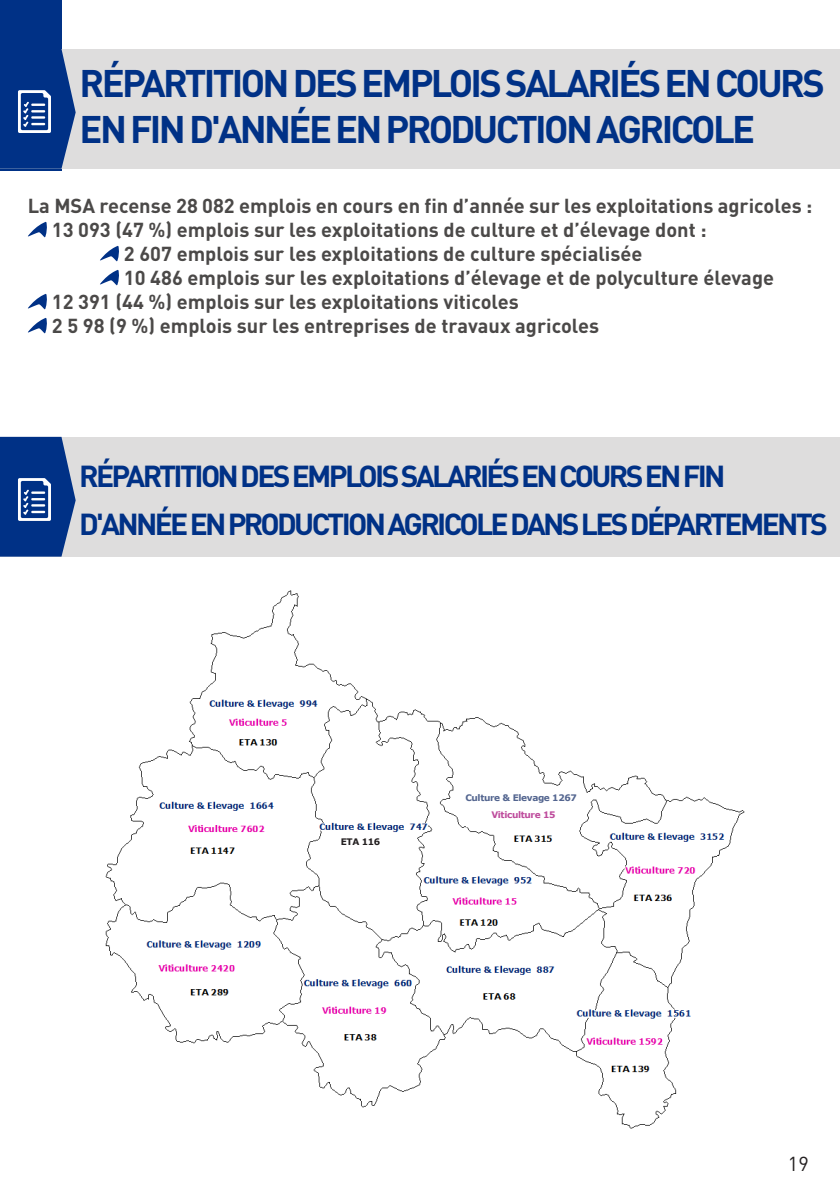
<style>
.page{position:relative;width:840px;height:1191px;background:#fff}
.page>*{position:absolute;margin:0;border:0;box-sizing:border-box;transform-origin:0 0}
.t1{font:700 38px/46px "DINOT";letter-spacing:-.07em;color:#003186}
.t2{font:700 30px/47.8px "DINOT";letter-spacing:-.09em;color:#003186}
.t3{font:700 20px "DINOT";color:#4b4948}
.t4{font:20px "DINOT";color:#231f20}
.t5{font:700 9px "Verdana";letter-spacing:-.04em;color:#53658f}
.t6{font:700 9px "Verdana";letter-spacing:-.04em;color:#be4b9c}
.t7{font:700 9px "Verdana";letter-spacing:-.04em;color:#231f20}
</style>
<div class="page">
<div style="left:0;top:0;width:61px;height:170px;background:#003186"></div>
<div style="left:0;top:49px;width:839px;height:120px;background:#dedddd"></div>
<svg style="left:0;top:49px;width:76px;height:120px"></svg>
<img style="left:105px;top:590px;width:640px;height:539px">
<svg style="left:28px;top:221px;width:19px;height:16px"></svg>
<svg style="left:100px;top:245px;width:19px;height:16px"></svg>
<svg style="left:100px;top:269px;width:19px;height:16px"></svg>
<svg style="left:28px;top:293px;width:19px;height:16px"></svg>
<svg style="left:28px;top:317px;width:19px;height:16px"></svg>
<div style="left:0;top:437px;width:839px;height:119px;background:#dedddd"></div>
<svg style="left:0;top:437px;width:76px;height:119px"></svg>
<div style="left:324px;top:839px;width:72px;height:37px;background:#fff"></div>
<div style="left:340px;top:837px;width:67px;height:15px;background:#fff"></div>
<div style="left:465px;top:811px;width:115px;height:15px;background:#fff"></div>
<div style="left:465px;top:793px;width:113px;height:11px;background:#fff"></div>
<h1 class="t1" style="left:80px;top:59px;width:746px">RÉPARTITION DES EMPLOIS SALARIÉS EN COURS<br>EN FIN D'ANNÉE EN PRODUCTION AGRICOLE</h1>
<p class="t3" style="left:28px;top:193px;width:785px">La MSA recense 28 082 emplois en cours en fin d’année sur les exploitations agricoles :</p>
<p class="t3" style="left:52px;top:217px;width:656px">13 093 (47 %) emplois sur les exploitations de culture et d’élevage dont :</p>
<p class="t3" style="left:124px;top:241px;width:519px">2 607 emplois sur les exploitations de culture spécialisée</p>
<p class="t3" style="left:124px;top:265px;width:651px">10 486 emplois sur les exploitations d’élevage et de polyculture élevage</p>
<p class="t3" style="left:52px;top:289px;width:468px">12 391 (44 %) emplois sur les exploitations viticoles</p>
<p class="t3" style="left:52px;top:313px;width:548px">2 5 98 (9 %) emplois sur les entreprises de travaux agricoles</p>
<h2 class="t2" style="left:79px;top:451px;width:750px">RÉPARTITION DES EMPLOIS SALARIÉS EN COURS EN FIN<br>D'ANNÉE EN PRODUCTION AGRICOLE DANS LES DÉPARTEMENTS</h2>
<p class="t5" style="left:465px;top:791px;width:113px">Culture &amp; Elevage 1267</p>
<p class="t7" style="left:340px;top:835px;width:41px">ETA 116</p>
<p class="t6" style="left:491px;top:808px;width:66px">Viticulture 15</p>
<p class="t4" style="left:787px;top:1151px;width:22px">19</p>
</div>
